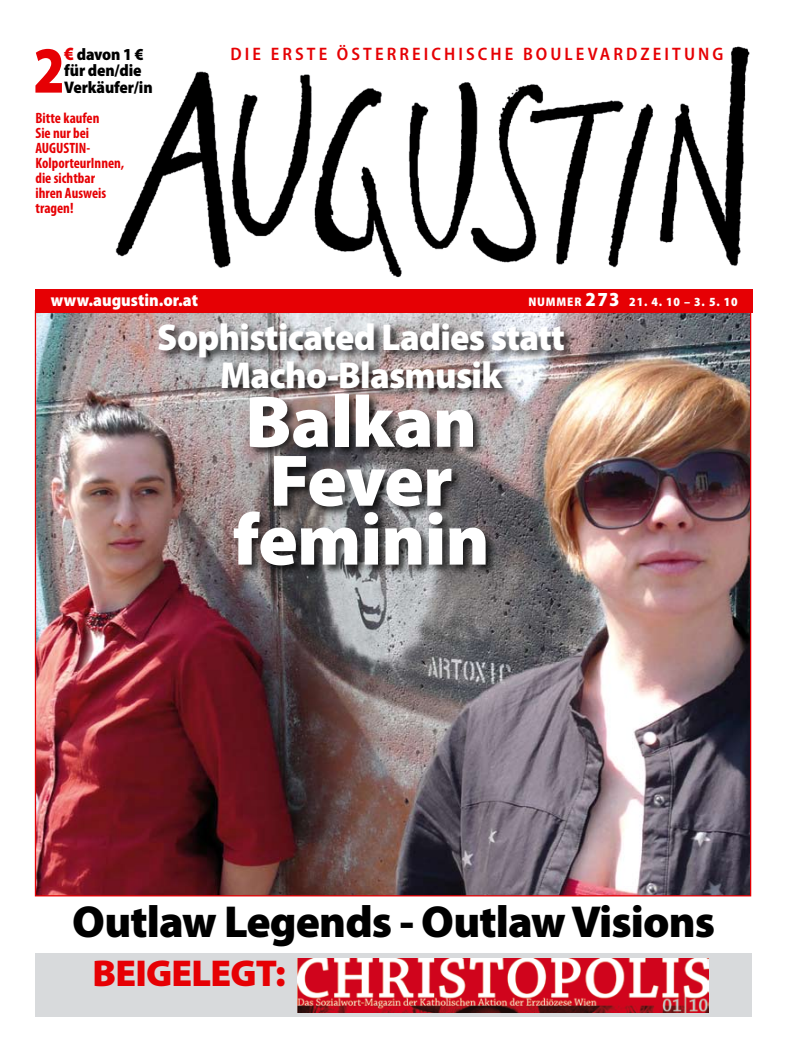
<style>
.page{position:relative;width:798px;height:1063px;background:#fff}
.page>*{position:absolute;margin:0;border:0;box-sizing:border-box;transform-origin:0 0}
.t1{font:900 73.62px/58.9px "Myriad Pro";letter-spacing:-.01em;color:#fff;text-align:center}
.t2{font:900 semi-condensed 66.25px "Myriad Pro";color:#e60004;scale:.89 1}
.t3{font:900 45px "Myriad Pro";letter-spacing:-.02em;color:#000}
.t4{font:900 37.5px/37.8px "Myriad Pro";letter-spacing:-.02em;color:#fff;text-align:center;scale:.96 1}
.t5{font:900 37.5px "Myriad Pro";letter-spacing:-.02em;color:#e60004}
.t6{font:600 semi-condensed 18.12px "Myriad Pro";letter-spacing:.17em;color:#e60004}
.t7{font:900 semi-condensed 17.5px "Myriad Pro";color:#fff}
.t8{font:900 semi-condensed 16.88px/16.2px "Myriad Pro";letter-spacing:-.01em;color:#000}
.t9{font:700 condensed 15px/15px "Myriad Pro";color:#e60004}
.t10{font:900 semi-condensed 12.5px "Myriad Pro";letter-spacing:.07em;color:#fff}
.s1{font-size:18.75px;color:#e60004}
.s2{font-size:20px}
</style>
<div class="page">
<div style="left:35px;top:953px;width:716px;height:64px;background:#d8dadc"></div>
<img style="left:37px;top:312px;width:712px;height:582px">
<div style="left:35px;top:289px;width:717px;height:23px;background:#e60004"></div>
<img style="left:115px;top:46px;width:635px;height:232px">
<div style="left:157px;top:322px;width:417px;height:255px;background:#000;opacity:.75"></div>
<img style="left:298px;top:958px;width:410px;height:54px">
<h2 class="t2" style="left:33px;top:33px;width:37px">2</h2>
<p class="t8" style="left:64px;top:47px;width:90px"><span class="s1">€</span> davon 1 € für den/die<br>Verkäufer/in</p>
<p class="t9" style="left:35px;top:111px;width:90px">Bitte kaufen<br>Sie nur bei<br>AUGUSTIN-<br>KolporteurInnen, die sichtbar ihren Ausweis tragen!</p>
<p class="t6" style="left:230px;top:44px;width:494px">DIE ERSTE ÖSTERREICHISCHE BOULEVARDZEITUNG</p>
<p class="t7" style="left:51px;top:290px;width:149px">www.augustin.or.at</p>
<p class="t10" style="left:528px;top:294px;width:211px">NUMMER <span class="s2">273</span> 21. 4. 10 – 3. 5. 10</p>
<h3 class="t4" style="left:157px;top:317px;width:426px">Sophisticated Ladies statt<br>Macho-Blasmusik</h3>
<h1 class="t1" style="left:232px;top:390px;width:258px">Balkan<br>Fever feminin</h1>
<h3 class="t3" style="left:72px;top:892px;width:644px">Outlaw Legends - Outlaw Visions</h3>
<h3 class="t5" style="left:92px;top:948px;width:195px">BEIGELEGT:</h3>
</div>
